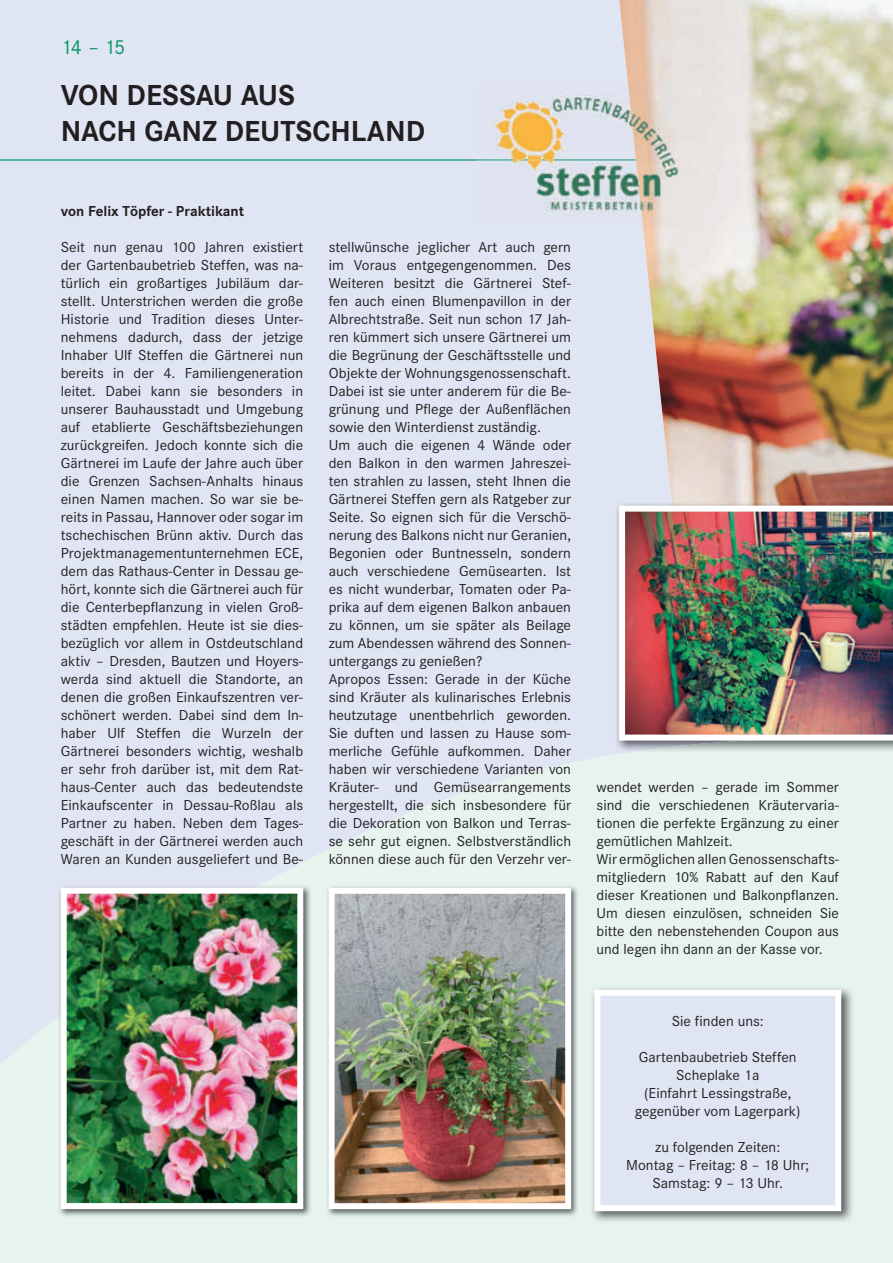
<style>
.page{position:relative;width:893px;height:1263px;background:#fff}
.page>*{position:absolute;margin:0;border:0;box-sizing:border-box;transform-origin:0 0}
.t1{font:700 30px/36px "Corporate S";color:#231f20}
.t2{font:21px "Corporate S";color:#009864}
.t3{font:15px/18px "Corporate S";color:#231f20}
.t4{font:700 15px "Corporate S";color:#231f20}
</style>
<div class="page">
<div style="left:0;top:587px;width:893px;height:676px;background:#e7f4ee"></div>
<div style="left:0;top:0;width:609px;height:1064px;background:#e0e5f3"></div>
<img style="left:590px;top:986px;width:262px;height:235px">
<svg style="left:594px;top:990px;width:247px;height:221px;fill:#e0e5f3"></svg>
<div style="left:609px;top:0;width:19px;height:755px;background:#e0e5f3"></div>
<img style="left:619px;top:0;width:274px;height:502px">
<hr style="left:0;top:159px;width:476px;height:2px;background:#5ab39a">
<img style="left:615px;top:502px;width:278px;height:250px">
<img style="left:672px;top:502px;width:221px;height:4px">
<img style="left:619px;top:506px;width:274px;height:235px">
<img style="left:58px;top:885px;width:253px;height:331px">
<img style="left:58px;top:885px;width:202px;height:132px">
<img style="left:61px;top:888px;width:242px;height:321px">
<img style="left:326px;top:885px;width:253px;height:331px">
<img style="left:329px;top:888px;width:242px;height:321px">
<img style="left:476px;top:85px;width:152px;height:137px">
<img style="left:628px;top:85px;width:72px;height:137px">
<img style="left:476px;top:159px;width:160px;height:2px">
<h2 class="t2" style="left:61px;top:36px;width:66px">14 – 15</h2>
<h1 class="t1" style="left:61px;top:77px;width:366px">VON DESSAU AUS<br>NACH GANZ DEUTSCHLAND</h1>
<p class="t4" style="left:61px;top:203px;width:185px">von Felix Töpfer - Praktikant</p>
<p class="t3" style="left:61px;top:238px;width:244px;text-align:justify">Seit nun genau 100 Jahren existiert der Gartenbaubetrieb Steffen, was na&shy;türlich ein großartiges Jubiläum dar&shy;stellt. Unterstrichen werden die große Historie und Tradition dieses Unter&shy;nehmens dadurch, dass der jetzige Inhaber Ulf Steffen die Gärtnerei nun bereits in der 4. Familiengeneration leitet. Dabei kann sie besonders in unserer Bauhausstadt und Umgebung auf etablierte Geschäftsbeziehungen zurückgreifen. Jedoch konnte sich die Gärtnerei im Laufe der Jahre auch über die Grenzen Sachsen-Anhalts hinaus einen Namen machen. So war sie be&shy;reits in Passau, Hannover oder sogar im tschechischen Brünn aktiv. Durch das Projektmanagementunternehmen ECE, dem das Rathaus-Center in Dessau ge&shy;hört, konnte sich die Gärtnerei auch für die Centerbepflanzung in vielen Groß&shy;städten empfehlen. Heute ist sie dies&shy;bezüglich vor allem in Ostdeutschland aktiv – Dresden, Bautzen und Hoyers&shy;werda sind aktuell die Standorte, an denen die großen Einkaufszentren ver&shy;schönert werden. Dabei sind dem In&shy;haber Ulf Steffen die Wurzeln der Gärtnerei besonders wichtig, weshalb er sehr froh darüber ist, mit dem Rat&shy;haus-Center auch das bedeutendste Einkaufscenter in Dessau-Roßlau als Partner zu haben. Neben dem Tages&shy;geschäft in der Gärtnerei werden auch Waren an Kunden ausgeliefert und Be-</p>
<p class="t3" style="left:329px;top:238px;width:244px">stellwünsche jeglicher Art auch gern im Voraus entgegengenommen. Des Weiteren besitzt die Gärtnerei Stef&shy;fen auch einen Blumenpavillon in der Albrecht straße. Seit nun schon 17 Jah&shy;ren kümmert sich unsere Gärtnerei um die Begrünung der Geschäftsstelle und Objekte der Wohnungsgenossenschaft.<br>Dabei ist sie unter anderem für die Be&shy;grünung und Pflege der Außenflächen sowie den Winterdienst zuständig.<br>Um auch die eigenen 4 Wände oder den Balkon in den warmen Jahreszei&shy;ten strahlen zu lassen, steht Ihnen die Gärtnerei Steffen gern als Ratgeber zur Seite. So eignen sich für die Verschö&shy;nerung des Balkons nicht nur Geranien, Begonien oder Buntnesseln, sondern auch verschiedene Gemüsearten. Ist es nicht wunderbar, Tomaten oder Pa&shy;prika auf dem eigenen Balkon anbauen zu können, um sie später als Beilage zum Abendessen während des Sonnen&shy;untergangs zu genießen?<br>Apropos Essen: Gerade in der Küche sind Kräuter als kulinarisches Erlebnis heutzutage unentbehrlich geworden.<br>Sie duften und lassen zu Hause som&shy;merliche Gefühle aufkommen. Daher haben wir verschiedene Varianten von Kräuter- und Gemüsearrangements hergestellt, die sich insbesondere für die Dekoration von Balkon und Terras&shy;se sehr gut eignen. Selbstverständlich können diese auch für den Verzehr ver-</p>
<p class="t3" style="left:597px;top:778px;width:244px">wendet werden – gerade im Sommer sind die verschiedenen Kräutervaria&shy;tionen die perfekte Ergänzung zu einer gemütlichen Mahlzeit.<br>Wir ermöglichen allen Genossenschafts&shy;mitgliedern 10% Rabatt auf den Kauf dieser Kreationen und Balkonpflanzen.<br>Um diesen einzulösen, schneiden Sie bitte den nebenstehenden Coupon aus und legen ihn dann an der Kasse vor.</p>
<p class="t3" style="left:672px;top:1012px;width:94px">Sie finden uns:</p>
<p class="t3" style="left:635px;top:1048px;width:167px;text-align:center">Gartenbaubetrieb Steffen<br>Scheplake 1a<br>(Einfahrt Lessingstraße, gegenüber vom Lagerpark)</p>
<p class="t3" style="left:626px;top:1138px;width:185px;text-align:center">zu folgenden Zeiten:<br>Montag – Freitag: 8 – 18 Uhr;<br>Samstag: 9 – 13 Uhr.</p>
</div>
